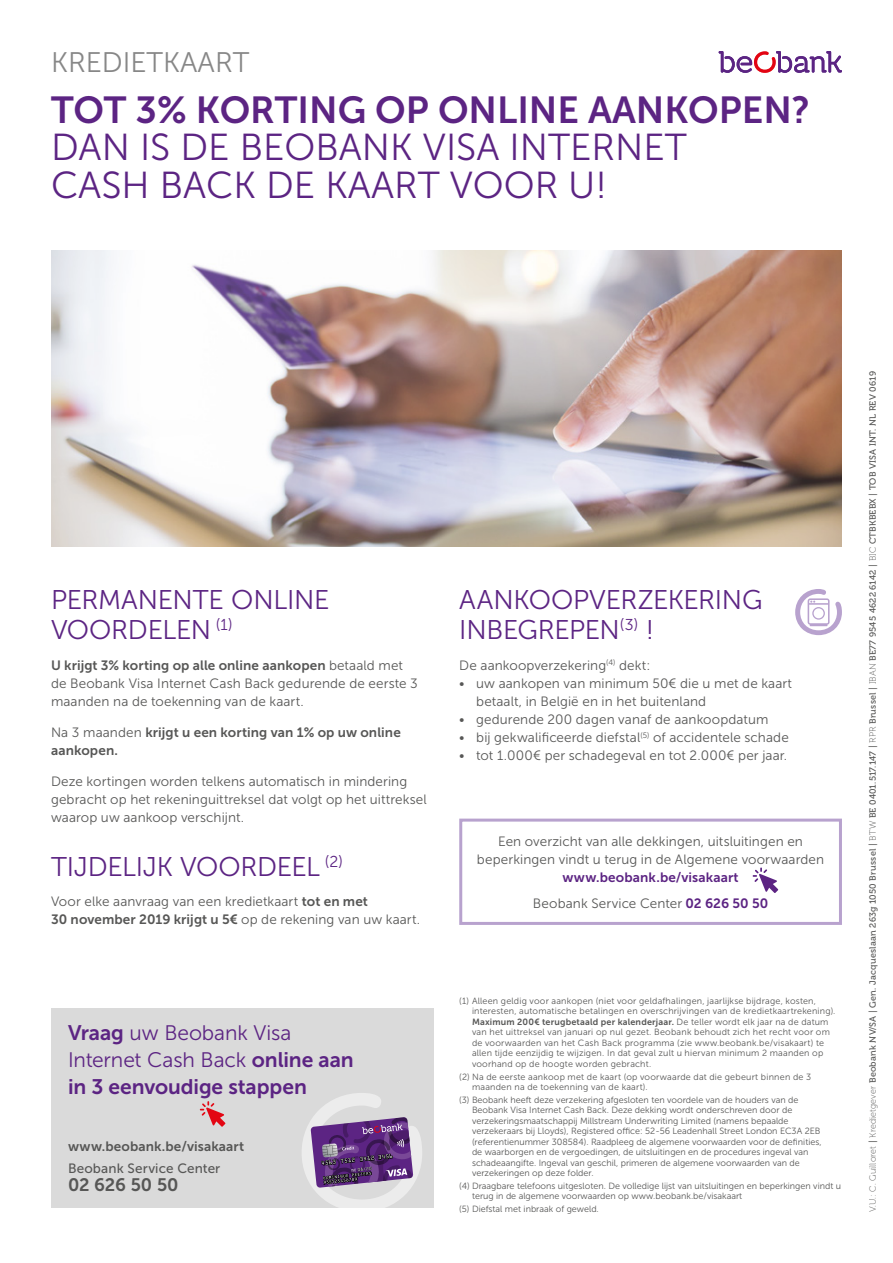
<style>
.page{position:relative;width:893px;height:1263px;background:#fff}
.page>*{position:absolute;margin:0;border:0;box-sizing:border-box;transform-origin:0 0}
.t1{font:37.5px/37.5px "Museo Sans 300";color:#5c2483}
.t2{font:28.2px "Museo Sans 300";color:#878787}
.Style_de_paragraphe{font:27px "Museo Sans 300";letter-spacing:-.01em;color:#5c2483}
.Style_de_paragraphe-2{font:21px/27px "Museo Sans 700";letter-spacing:-.005em;color:#5c2483}
.Normal_e{font:18px "Museo Sans 700";letter-spacing:-.015em;color:#575756}
.Style_de_paragraphe-3{font:13.5px/18px "Museo Sans 300";letter-spacing:.01em;color:#575756}
.Style_de_paragraphe-4{font:13.5px/18px "Museo Sans 700";letter-spacing:.01em;color:#575756}
.Tekst_I_21_SA_2{font:13.5px "Museo Sans 300";letter-spacing:.01em;color:#575756}
.Normal_e-2{font:13.5px "Museo Sans 700";letter-spacing:.01em;color:#575756}
.Style_de_paragraphe-5{font:13.5px "Museo Sans 700";letter-spacing:.01em;color:#5c2483}
.Normal_e-3{font:13.5px "Museo Sans 500";letter-spacing:.01em;color:#575756}
.Voetnoot_FR{font:9px/10.5px "Museo Sans 300";color:#575756}
.Normal_e-4{font:9px/10.5px "Museo Sans 300";letter-spacing:.02em;color:#575756}
.t3{font:9px "Museo 500";letter-spacing:.02em;color:#575756}
.s1{font-family:"Museo Sans 700"}
.s2{font-family:"Museo Sans 300"}
.s3{font-family:"Museo Sans 700";color:#5c2483}
.s4{font-family:"Museo 100"}
</style>
<div class="page">
<div style="left:51px;top:1008px;width:383px;height:200px;background:#dadada"></div>
<svg style="left:200px;top:1101px;width:25px;height:26px"></svg>
<svg style="left:302px;top:1093px;width:120px;height:115px"></svg>
<svg style="left:719px;top:51px;width:123px;height:22px"></svg>
<svg style="left:795px;top:589px;width:47px;height:46px"></svg>
<div style="left:459px;top:819px;width:383px;height:106px;border:3px solid #b8a2ce"></div>
<svg style="left:753px;top:867px;width:25px;height:26px"></svg>
<img style="left:51px;top:251px;width:791px;height:295px">
<p class="t2" style="left:51px;top:47px;width:200px">KREDIETKAART</p>
<p class="t1" style="left:51px;top:91px;width:761px"><span class="s1">TOT 3% KORTING OP ONLINE AANKOPEN?<br></span>DAN IS DE BEOBANK VISA INTERNET<br>CASH BACK DE KAART VOOR U!</p>
<p class="Style_de_paragraphe" style="left:51px;top:585px;width:280px">PERMANENTE ONLINE</p>
<p class="Style_de_paragraphe" style="left:51px;top:615px;width:183px">VOORDELEN <sup>(1)</sup></p>
<p class="Style_de_paragraphe-3" style="left:51px;top:656px;width:368px"><span class="s1">U krijgt 3% korting op alle online aankopen</span> betaald met de Beobank Visa Internet Cash Back gedurende de eerste 3 maanden na de toekenning van de kaart.</p>
<p class="Style_de_paragraphe-4" style="left:51px;top:723px;width:351px"><span class="s2">Na 3 maanden</span> krijgt u een korting van 1% op uw online aankopen.</p>
<p class="Style_de_paragraphe-3" style="left:51px;top:772px;width:377px">Deze kortingen worden telkens automatisch in mindering gebracht op het rekeninguittreksel dat volgt op het uittreksel waarop uw aankoop verschijnt.</p>
<p class="Style_de_paragraphe" style="left:51px;top:852px;width:294px">TIJDELIJK VOORDEEL <sup>(2)</sup></p>
<p class="Style_de_paragraphe-3" style="left:51px;top:893px;width:371px">Voor elke aanvraag van een kredietkaart <span class="s1">tot en met<br>30 november 2019 krijgt u 5€</span> op de rekening van uw kaart.</p>
<p class="Style_de_paragraphe-2" style="left:68px;top:1019px;width:287px">Vraag <span class="s2">uw Beobank Visa<br>Internet Cash Back</span> online aan in 3 eenvoudige stappen</p>
<p class="Normal_e-2" style="left:68px;top:1138px;width:178px">www.beobank.be/visakaart</p>
<p class="Normal_e-3" style="left:68px;top:1161px;width:154px">Beobank Service Center</p>
<p class="Normal_e" style="left:68px;top:1175px;width:112px">02 626 50 50</p>
<p class="Style_de_paragraphe" style="left:459px;top:585px;width:305px">AANKOOPVERZEKERING</p>
<p class="Style_de_paragraphe" style="left:459px;top:615px;width:197px">INBEGREPEN<sup>(3)</sup> !</p>
<p class="Tekst_I_21_SA_2" style="left:459px;top:658px;width:193px">De aankoopverzekering<sup>(4)</sup> dekt:</p>
<p class="Style_de_paragraphe-3" style="left:476px;top:674px;width:317px;text-indent:-17px">• uw aankopen van minimum 50€ die u met de kaart betaalt, in België en in het buitenland</p>
<p class="Style_de_paragraphe-3" style="left:459px;top:710px;width:311px">• gedurende 200 dagen vanaf de aankoopdatum</p>
<p class="Style_de_paragraphe-3" style="left:459px;top:728px;width:331px">• bij gekwalificeerde diefstal<sup>(5)</sup> of accidentele schade</p>
<p class="Style_de_paragraphe-3" style="left:459px;top:746px;width:329px">• tot 1.000€ per schadegeval en tot 2.000€ per jaar.</p>
<p class="Style_de_paragraphe-3" style="left:477px;top:832px;width:349px;text-align:center">Een overzicht van alle dekkingen, uitsluitingen en beperkingen vindt u terug in de Algemene voorwaarden</p>
<p class="Style_de_paragraphe-5" style="left:562px;top:869px;width:178px">www.beobank.be/visakaart</p>
<p class="Style_de_paragraphe-3" style="left:533px;top:894px;width:237px">Beobank Service Center <span class="s3">02 626 50 50</span></p>
<p class="Normal_e-4" style="left:472px;top:996px;width:365px;text-indent:-13px">(1) Alleen geldig voor aankopen (niet voor geldafhalingen, jaarlijkse bijdrage, kosten, interesten, automatische betalingen en overschrijvingen van de kredietkaartrekening).<br><span class="s1">Maximum 200€ terugbetaald per kalenderjaar.</span> De teller wordt elk jaar na de datum van het uittreksel van januari op nul gezet. Beobank behoudt zich het recht voor om de voorwaarden van het Cash Back programma (zie www.beobank.be/visakaart) te allen tijde eenzijdig te wijzigen. In dat geval zult u hiervan minimum 2 maanden op voorhand op de hoogte worden gebracht.</p>
<p class="Normal_e-4" style="left:472px;top:1071px;width:341px;text-indent:-13px">(2) Na de eerste aankoop met de kaart (op voorwaarde dat die gebeurt binnen de 3 maanden na de toekenning van de kaart).</p>
<p class="Voetnoot_FR" style="left:472px;top:1094px;width:351px;text-indent:-13px">(3) Beobank heeft deze verzekering afgesloten ten voordele van de houders van de Beobank Visa Internet Cash Back. Deze dekking wordt onderschreven door de verzekeringsmaatschappij Millstream Underwriting Limited (namens bepaalde verzekeraars bij Lloyds), Registered office: 52-56 Leadenhall Street London EC3A 2EB (referentienummer 308584). Raadpleeg de algemene voorwaarden voor de definities, de waarborgen en de vergoedingen, de uitsluitingen en de procedures ingeval van schadeaangifte. Ingeval van geschil, primeren de algemene voorwaarden van de verzekeringen op deze folder.</p>
<p class="Voetnoot_FR" style="left:472px;top:1180px;width:371px;text-indent:-13px">(4) Draagbare telefoons uitgesloten. De volledige lijst van uitsluitingen en beperkingen vindt u terug in de algemene voorwaarden op www.beobank.be/visakaart</p>
<p class="Voetnoot_FR" style="left:459px;top:1204px;width:141px">(5) Diefstal met inbraak of geweld.</p>
<p class="t3" style="left:868px;top:1212px;width:842px;rotate:-90deg"><span class="s4">V.U.: C. Guilloret</span> | <span class="s4">Kredietgever</span> Beobank NV/SA | Gen. Jacqueslaan 263g 1050 Brussel | <span class="s4">BTW</span> BE 0401.517.147 | <span class="s4">RPR</span> Brussel | <span class="s4">IBAN</span> BE77 9545 4622 6142 | <span class="s4">BIC</span> CTBKBEBX | TOB VISA INT. NL REV 0619</p>
</div>
